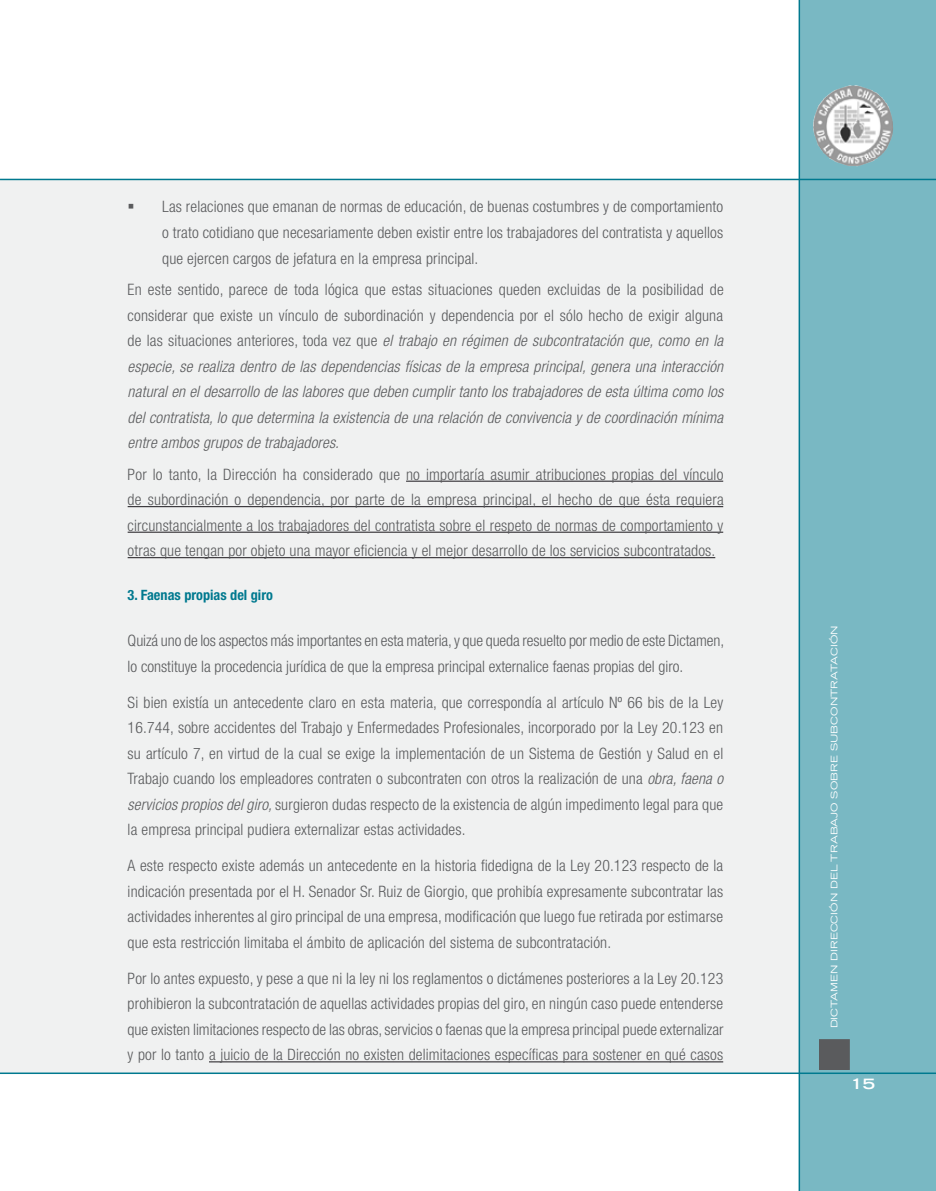
<style>
.page{position:relative;width:936px;height:1191px;background:#fff}
.page>*{position:absolute;margin:0;border:0;box-sizing:border-box;transform-origin:0 0}
.t1{font:300 condensed 15.75px/25.5px "Helvetica Neue";letter-spacing:.01em;color:#5a5b5d;text-align:justify}
.t2{font:italic 300 condensed 15.75px/25.5px "Helvetica Neue";letter-spacing:.01em;color:#5a5b5d;text-align:justify}
.t3{font:700 condensed 14.25px "Helvetica Neue";color:#00798f}
.t4{font:700 expanded 14.25px "Trade Gothic LH";color:#fff;scale:1.2 1}
.t5{font:expanded 9px "Trade Gothic LH";letter-spacing:.01em;color:#fff;scale:1.1 1}
.s1{font-style:normal}
.s2{font-style:italic}
</style>
<div class="page">
<div style="left:1px;top:180px;width:928px;height:892px;background:#f0f1f1"></div>
<div style="left:800px;top:0;width:135px;height:1191px;background:#79b8c3"></div>
<div style="left:819px;top:1040px;width:30px;height:29px;background:#5a5b5d"></div>
<div style="left:818px;top:1039px;width:31px;height:31px;border:2px solid #5a5b5d"></div>
<hr style="left:798px;top:0;width:2px;height:1191px;background:#00798f">
<img style="left:813px;top:86px;width:80px;height:80px">
<hr style="left:0;top:179px;width:935px;height:1px;background:#00798f">
<hr style="left:0;top:1072px;width:935px;height:2px;background:#00798f">
<hr style="left:406px;top:481px;width:317px;height:1px;background:#1a171c">
<hr style="left:128px;top:506px;width:595px;height:1px;background:#1a171c">
<hr style="left:128px;top:532px;width:595px;height:1px;background:#1a171c">
<hr style="left:128px;top:557px;width:587px;height:1px;background:#1a171c">
<hr style="left:209px;top:1061px;width:514px;height:1px;background:#1a171c">
<p class="t1" style="left:162px;top:194px;width:562px;text-indent:-34px">▪ Las relaciones que emanan de normas de educación, de buenas costumbres y de comportamiento o trato cotidiano que necesariamente deben existir entre los trabajadores del contratista y aquellos que ejercen cargos de jefatura en la empresa principal.</p>
<p class="t2" style="left:128px;top:276px;width:597px"><span class="s1">En este sentido, parece de toda lógica que estas situaciones queden excluidas de la posibilidad de considerar que existe un vínculo de subordinación y dependencia por el sólo hecho de exigir alguna de las situaciones anteriores, toda vez que</span> el trabajo en régimen de subcontratación que, como en la especie, se realiza dentro de las dependencias físicas de la empresa principal, genera una interacción natural en el desarrollo de las labores que deben cumplir tanto los trabajadores de esta última como los del contratista, lo que determina la existencia de una relación de convivencia y de coordinación mínima entre ambos grupos de trabajadores.</p>
<p class="t1" style="left:128px;top:461px;width:597px">Por lo tanto, la Dirección ha considerado que no importaría asumir atribuciones propias del vínculo de subordinación o dependencia, por parte de la empresa principal, el hecho de que ésta requiera circunstancialmente a los trabajadores del contratista sobre el respeto de normas de comportamiento y otras que tengan por objeto una mayor eficiencia y el mejor desarrollo de los servicios subcontratados.</p>
<p class="t3" style="left:128px;top:586px;width:147px">3. Faenas propias del giro</p>
<p class="t1" style="left:128px;top:627px;width:598px">Quizá uno de los aspectos más importantes en esta materia, y que queda resuelto por medio de este Dictamen, lo constituye la procedencia jurídica de que la empresa principal externalice faenas propias del giro.</p>
<p class="t1" style="left:128px;top:689px;width:597px">Si bien existía un antecedente claro en esta materia, que correspondía al artículo Nº 66 bis de la Ley 16.744, sobre accidentes del Trabajo y Enfermedades Profesionales, incorporado por la Ley 20.123 en su artículo 7, en virtud de la cual se exige la implementación de un Sistema de Gestión y Salud en el Trabajo cuando los empleadores contraten o subcontraten con otros la realización de una <span class="s2">obra, faena o servicios propios del giro,</span> surgieron dudas respecto de la existencia de algún impedimento legal para que la empresa principal pudiera externalizar estas actividades.</p>
<p class="t1" style="left:128px;top:852px;width:597px">A este respecto existe además un antecedente en la historia fidedigna de la Ley 20.123 respecto de la indicación presentada por el H. Senador Sr. Ruiz de Giorgio, que prohibía expresamente subcontratar las actividades inherentes al giro principal de una empresa, modificación que luego fue retirada por estimarse que esta restricción limitaba el ámbito de aplicación del sistema de subcontratación.</p>
<p class="t1" style="left:128px;top:965px;width:597px">Por lo antes expuesto, y pese a que ni la ley ni los reglamentos o dictámenes posteriores a la Ley 20.123 prohibieron la subcontratación de aquellas actividades propias del giro, en ningún caso puede entenderse que existen limitaciones respecto de las obras, servicios o faenas que la empresa principal puede externalizar y por lo tanto a juicio de la Dirección no existen delimitaciones específicas para sostener en qué casos</p>
<p class="t5" style="left:828px;top:1028px;width:366px;rotate:-90deg">Dictamen Dir ección del Trabajo sobre Subcontratación</p>
<p class="t4" style="left:850px;top:1074px;width:10px">15</p>
</div>
